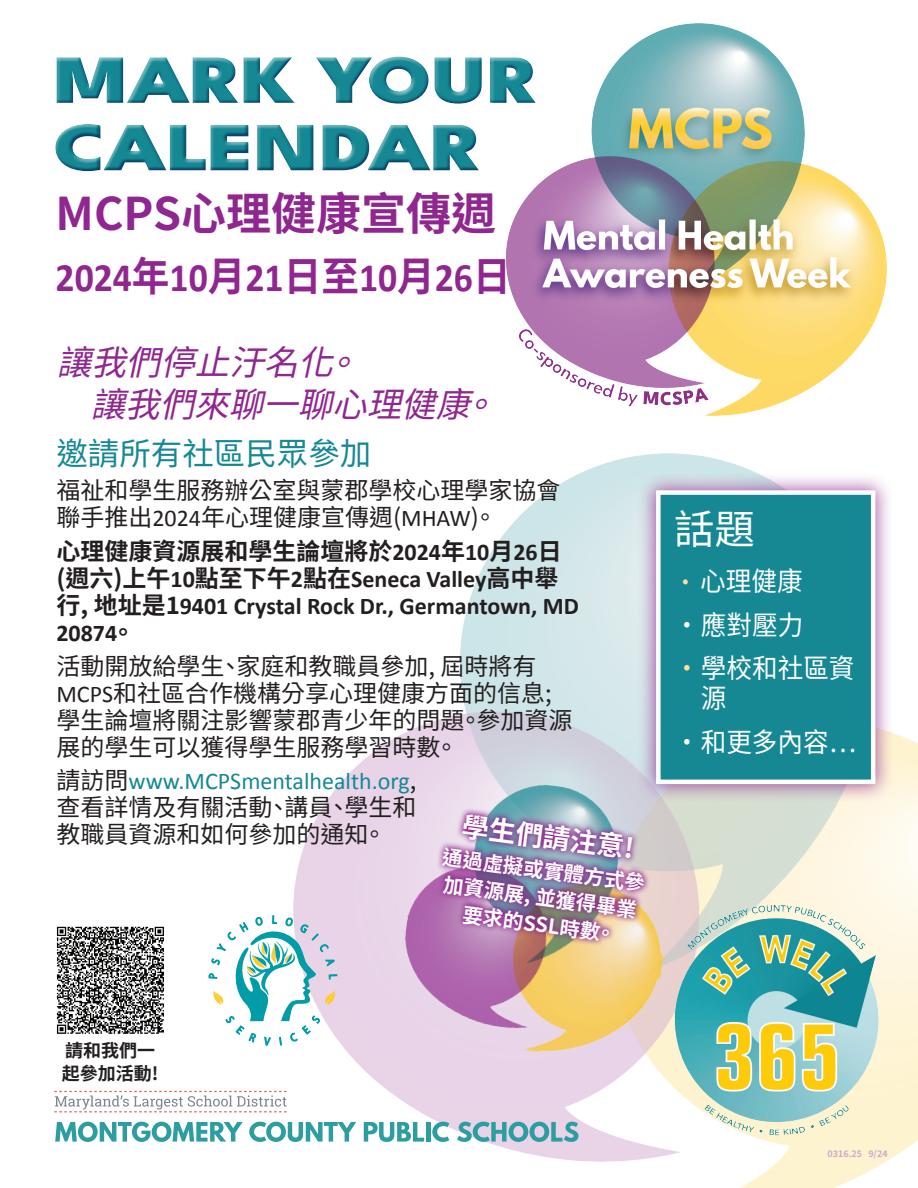
<style>
.page{position:relative;width:918px;height:1188px;background:#fff}
.page>*{position:absolute;margin:0;border:0;box-sizing:border-box;transform-origin:0 0}
.t1{font:700 45px "Source Han Sans TW";color:#90268f}
.t2{font:700 40.5px "Calibri";color:#90268f;scale:.93 1}
.t3{font:40.5px "Source Han Sans TW";color:#fff}
.t4{font:italic 34.5px/41.4px "Source Han Sans TW";color:#90268f}
.t5{font:31.5px "Source Han Sans TW";color:#158894}
.t6{font:700 27.15px "Source Han Sans TW";color:#fff}
.t7{font:27px/30px "Source Han Sans TW";color:#fff;scale:.95 1}
.t8{font:24px/27px "Source Han Sans TW";color:#231f20}
.t9{font:700 24px/27px "Source Han Sans TW";color:#231f20}
.t10{font:700 24px/27px "Calibri";color:#231f20}
.t11{font:24px "Calibri";color:#158894}
.t12{font:700 20.4px/27.2px "Source Han Sans TW";color:#fff;text-align:center}
.t13{font:700 18px/22.5px "Source Han Sans TW";color:#231f20}
.t14{font:700 9px "Source Han Sans TW";color:#cba8ce}
.s1{font-family:"Source Han Sans TW"}
.s2{font-family:"Calibri"}
.s3{font-family:"Source Han Sans TW";color:#231f20}
.s4{font-size:24px;color:#ffe194}
.s5{color:#ffe194}
</style>
<div class="page">
<img style="left:506px;top:24px;width:381px;height:391px">
<img style="left:293px;top:454px;width:625px;height:734px">
<div style="left:637px;top:471px;width:257px;height:332px;background:#90268f;opacity:.75"></div>
<div style="left:658px;top:493px;width:215px;height:289px;background:#158894"></div>
<div style="left:656px;top:490px;width:219px;height:294px;border:4px solid #fff"></div>
<div style="left:55px;top:122px;width:425px;height:50px;background:#253f8e;opacity:.64"></div>
<div style="left:54px;top:52px;width:483px;height:52px;background:#fff"></div>
<div style="left:54px;top:55px;width:483px;height:49px;background:#253f8e;opacity:.64"></div>
<svg style="left:55px;top:1122px;width:188px;height:20px"></svg>
<svg style="left:249px;top:1122px;width:107px;height:20px"></svg>
<svg style="left:364px;top:1122px;width:60px;height:20px"></svg>
<hr style="left:426px;top:1122px;width:4px;height:20px;background:#2c9da0">
<svg style="left:432px;top:1122px;width:17px;height:20px"></svg>
<svg style="left:457px;top:1122px;width:122px;height:20px"></svg>
<svg style="left:54px;top:1091px;width:233px;height:21px"></svg>
<img style="left:638px;top:882px;width:278px;height:271px">
<div style="left:35px;top:321px;width:477px;height:123px;background:#fff"></div>
<img style="left:392px;top:769px;width:291px;height:297px">
<img style="left:428px;top:803px;width:230px;height:151px">
<svg style="left:56px;top:926px;width:108px;height:108px"></svg>
<svg style="left:209px;top:916px;width:128px;height:133px"></svg>
<h1 class="t1" style="left:56px;top:188px;width:442px">MCPS心理健康宣傳週</h1>
<h2 class="t2" style="left:56px;top:249px;width:491px">2024<span class="s1">年</span>10<span class="s1">月</span>21<span class="s1">日至</span>10<span class="s1">月</span>26<span class="s1">日</span></h2>
<h3 class="t4" style="left:91px;top:343px;width:428px;text-indent:-34px">讓我們停止汙名化。<br>讓我們來聊一聊心理健康。</h3>
<h3 class="t5" style="left:56px;top:436px;width:316px">邀請所有社區民眾參加</h3>
<p class="t8" style="left:56px;top:477px;width:505px">福祉和學生服務辦公室與蒙郡學校心理學家協會聯手推出<span class="s2">2024</span>年心理健康宣傳週(<span class="s2">MHAW</span>)。</p>
<p class="t9" style="left:56px;top:538px;width:507px">心理健康資源展和學生論壇將於<span class="s2">2024</span>年<span class="s2">10</span>月<span class="s2">26</span>日(週六)上午<span class="s2">10</span>點至下午<span class="s2">2</span>點在<span class="s2">Seneca Valley</span>高中舉</p>
<p class="t10" style="left:56px;top:591px;width:524px"><span class="s1">行, 地址是1</span>9401 Crystal Rock Dr., Germantown, MD<br>20874<span class="s1">。</span></p>
<p class="t8" style="left:56px;top:653px;width:517px">活動開放給學生、家庭和教職員參加, 屆時將有<br><span class="s2">MCPS</span>和社區合作機構分享心理健康方面的信息;學生論壇將關注影響蒙郡青少年的問題。參加資源展的學生可以獲得學生服務學習時數。</p>
<p class="t11" style="left:56px;top:765px;width:362px"><span class="s3">請訪問</span>www.MCPSmentalhealth.org<span class="s3">,</span></p>
<p class="t8" style="left:56px;top:794px;width:361px">查看詳情及有關活動、講員、學生和教職員資源和如何參加的通知。</p>
<p class="t6" style="left:465px;top:810px;width:175px;rotate:8deg">學生們請注意!</p>
<p class="t12" style="left:445px;top:843px;width:205px;rotate:8deg">通過虛擬或實體方式參加資源展, 並獲得畢業要求的SSL時數。</p>
<h2 class="t3" style="left:674px;top:507px;width:82px">話題</h2>
<p class="t7" style="left:674px;top:567px;width:137px"><span class="s4">•</span>心理健康</p>
<p class="t7" style="left:674px;top:611px;width:138px">•應對壓力</p>
<p class="t7" style="left:701px;top:654px;width:164px;text-indent:-27px"><span class="s5">•</span>學校和社區資源</p>
<p class="t7" style="left:674px;top:728px;width:194px">•和更多內容…</p>
<p class="t13" style="left:62px;top:1040px;width:98px">請和我們一起參加活動!</p>
<p class="t14" style="left:828px;top:1149px;width:62px">0316.25 9/24</p>
</div>
